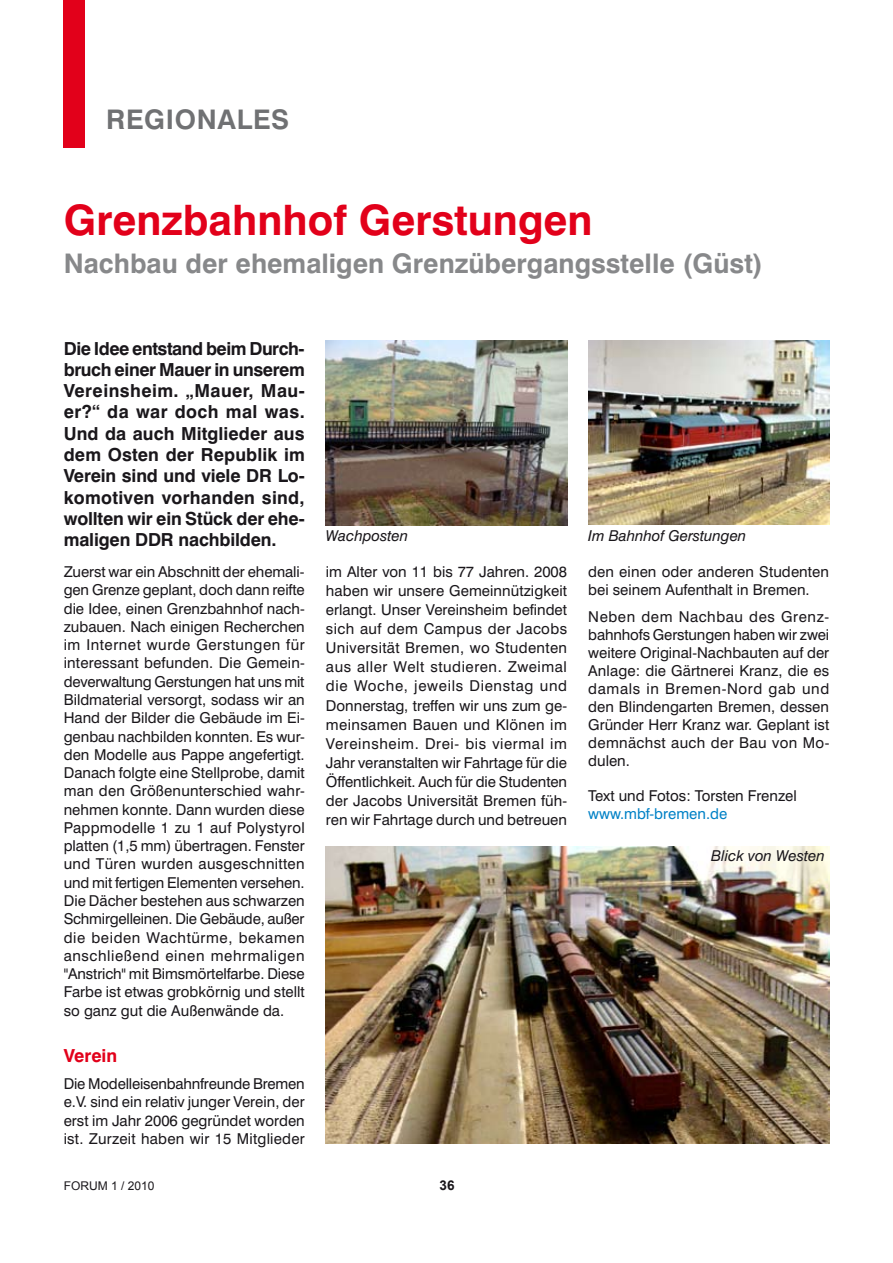
<style>
.page{position:relative;width:893px;height:1263px;background:#fff}
.page>*{position:absolute;margin:0;border:0;box-sizing:border-box;transform-origin:0 0}
.t1{font:700 42px "Swiss 721 BT";color:#e2001a}
.t2{font:700 27px "Swiss 721 BT";color:#87888a}
.t3{font:700 27px "Swiss 721 BT";letter-spacing:.025em;color:#707173}
.t4{font:700 18px/21.3px "Swiss 721 BT";letter-spacing:-.01em;color:#1a171b;text-align:justify}
.t5{font:700 18px "Swiss 721 BT";color:#e2001a}
.t6{font:15px/18.3px "Swiss 721 BT";color:#1a171b;text-align:justify}
.t7{font:italic 15px "Swiss 721 BT";color:#1a171b}
.t8{font:15px "Swiss 721 BT";color:#0081c6}
.t9{font:700 13.5px "Arial";color:#1a171b}
.t10{font:12px "Arial";color:#1a171b}
</style>
<div class="page">
<div style="left:64px;top:0;width:21px;height:148px;background:#e2001a"></div>
<img style="left:326px;top:846px;width:503px;height:298px">
<img style="left:326px;top:340px;width:241px;height:185px">
<img style="left:588px;top:340px;width:241px;height:184px">
<h2 class="t3" style="left:106px;top:103px;width:56px">Regio</h2>
<h2 class="t3" style="left:197px;top:103px;width:91px">nales</h2>
<h1 class="t1" style="left:64px;top:194px;width:530px">Grenzbahnhof Gerstungen</h1>
<h2 class="t2" style="left:64px;top:247px;width:701px">Nachbau der ehemaligen Grenzübergangsstelle (Güst)</h2>
<p class="t4" style="left:64px;top:337px;width:243px">Die Idee entstand beim Durch&shy;bruch einer Mauer in unserem Vereinsheim. „Mauer, Mau&shy;er?“ da war doch mal was.<br>Und da auch Mitglieder aus dem Osten der Republik im Verein sind und viele DR Lo&shy;komotiven vorhanden sind, wollten wir ein Stück der ehe&shy;maligen DDR nachbilden.</p>
<p class="t6" style="left:64px;top:562px;width:243px">Zuerst war ein Abschnitt der ehemali&shy;gen Grenze geplant, doch dann reifte die Idee, einen Grenzbahnhof nach&shy;zubauen. Nach einigen Recherchen im Internet wurde Gerstungen für interessant befunden. Die Gemein&shy;deverwaltung Gerstungen hat uns mit Bildmaterial versorgt, sodass wir an Hand der Bilder die Gebäude im Ei&shy;genbau nachbilden konnten. Es wur&shy;den Modelle aus Pappe angefertigt.<br>Danach folgte eine Stellprobe, damit man den Größenunterschied wahr&shy;nehmen konnte. Dann wurden diese Pappmodelle 1 zu 1 auf Polystyrol platten (1,5 mm) übertragen. Fenster und Türen wurden ausgeschnitten und mit fertigen Elementen versehen.<br>Die Dächer bestehen aus schwarzen Schmirgelleinen. Die Gebäude, außer die beiden Wachtürme, bekamen anschließend einen mehrmaligen "Anstrich" mit Bimsmörtelfarbe. Diese Farbe ist etwas grobkörnig und stellt so ganz gut die Außenwände da.</p>
<p class="t5" style="left:64px;top:1045px;width:55px">Verein</p>
<p class="t6" style="left:64px;top:1074px;width:243px">Die Modelleisenbahnfreunde Bremen e.V. sind ein relativ junger Verein, der erst im Jahr 2006 gegründet worden ist. Zurzeit haben wir 15 Mitglieder</p>
<p class="t7" style="left:326px;top:526px;width:84px">Wachposten</p>
<p class="t7" style="left:588px;top:526px;width:159px">Im Bahnhof Gerstungen</p>
<p class="t6" style="left:326px;top:562px;width:243px;line-height:19px">im Alter von 11 bis 77 Jahren. 2008 haben wir unsere Gemeinnützigkeit erlangt. Unser Vereinsheim befindet sich auf dem Campus der Jacobs Universität Bremen, wo Studenten aus aller Welt studieren. Zweimal die Woche, jeweils Dienstag und Donnerstag, treffen wir uns zum ge&shy;meinsamen Bauen und Klönen im Vereinsheim. Drei- bis viermal im Jahr veranstalten wir Fahrtage für die Öffentlichkeit. Auch für die Studenten der Jacobs Universität Bremen füh&shy;ren wir Fahrtage durch und betreuen</p>
<p class="t6" style="left:588px;top:562px;width:242px">den einen oder anderen Studenten bei seinem Aufenthalt in Bremen.</p>
<p class="t6" style="left:588px;top:607px;width:243px">Neben dem Nachbau des Grenz&shy;bahnhofs Gerstungen haben wir zwei weitere Original-Nachbauten auf der Anlage: die Gärtnerei Kranz, die es damals in Bremen-Nord gab und den Blindengarten Bremen, dessen Gründer Herr Kranz war. Geplant ist demnächst auch der Bau von Mo&shy;dulen.</p>
<p class="t6" style="left:588px;top:786px;width:210px">Text und Fotos: Torsten Frenzel</p>
<p class="t8" style="left:588px;top:804px;width:140px">www.mbf-bremen.de</p>
<p class="t7" style="left:711px;top:846px;width:115px">Blick von Westen</p>
<p class="t10" style="left:64px;top:1178px;width:92px">FORUM 1 / 2010</p>
<p class="t9" style="left:440px;top:1177px;width:17px">36</p>
</div>
